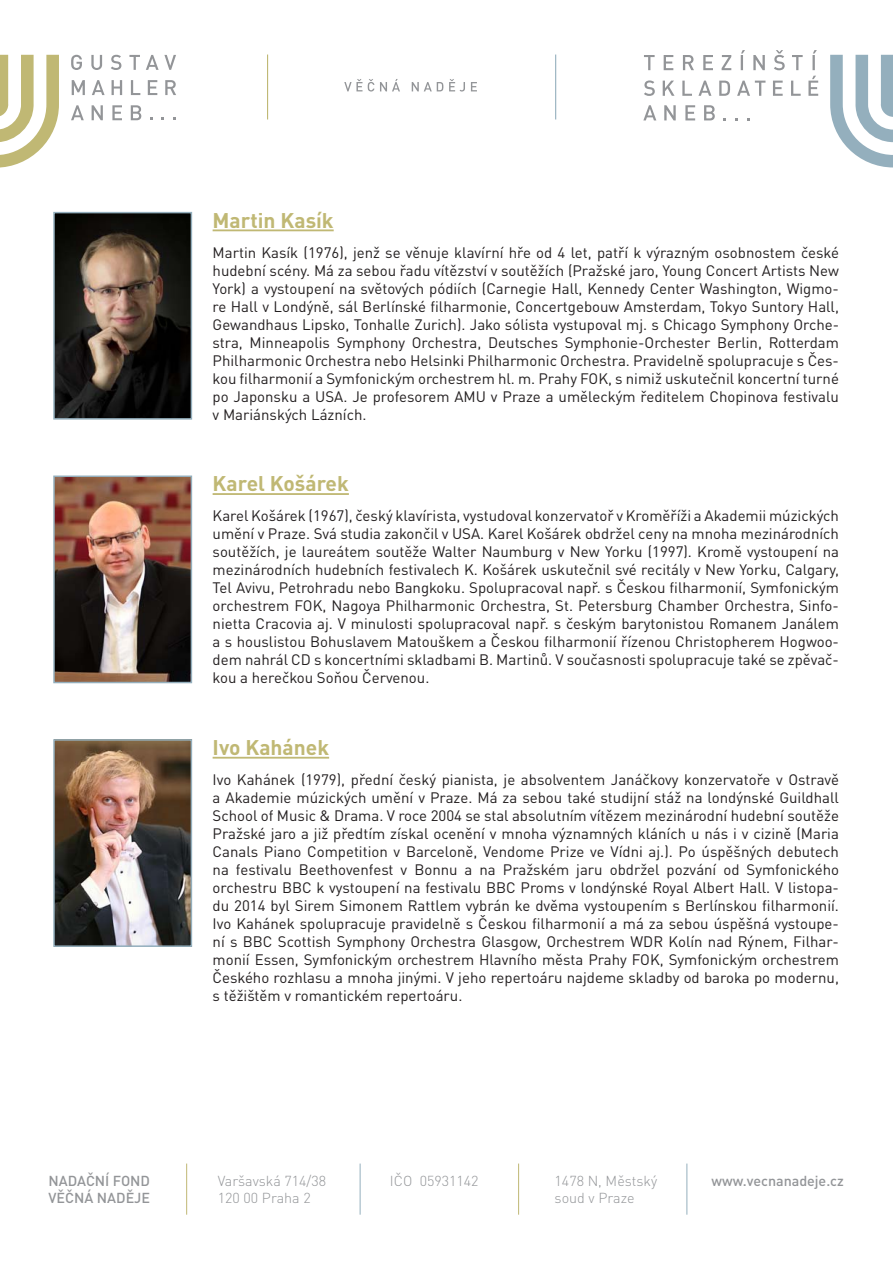
<style>
.page{position:relative;width:893px;height:1263px;background:#fff}
.page>*{position:absolute;margin:0;border:0;box-sizing:border-box;transform-origin:0 0}
.t1{font:700 21px "DIN Pro";color:#c0b874}
.t2{font:15px/18px "DIN Pro";color:#231f20;text-align:justify}
.t3{font:300 14.25px/17.1px "DIN Pro";color:#939598}
.t4{font:500 14.25px/17.1px "DIN Pro";color:#939598}
</style>
<div class="page">
<hr style="left:186px;top:1163px;width:1px;height:52px;background:#c0b874">
<hr style="left:518px;top:1163px;width:1px;height:52px;background:#c0b874">
<hr style="left:360px;top:1163px;width:1px;height:52px;background:#94afbd">
<hr style="left:686px;top:1163px;width:1px;height:52px;background:#94afbd">
<hr style="left:213px;top:229px;width:121px;height:2px;background:#c0b874">
<hr style="left:213px;top:493px;width:136px;height:2px;background:#c0b874">
<hr style="left:213px;top:757px;width:116px;height:2px;background:#c0b874">
<img style="left:56px;top:215px;width:133px;height:202px">
<div style="left:53px;top:212px;width:139px;height:208px;border:2px solid #94afbd"></div>
<img style="left:56px;top:478px;width:133px;height:202px">
<div style="left:53px;top:475px;width:139px;height:208px;border:2px solid #94afbd"></div>
<img style="left:56px;top:742px;width:133px;height:202px">
<div style="left:53px;top:739px;width:139px;height:208px;border:2px solid #94afbd"></div>
<svg style="left:643px;top:105px;width:13px;height:15px"></svg>
<svg style="left:664px;top:105px;width:12px;height:15px"></svg>
<svg style="left:685px;top:105px;width:10px;height:15px"></svg>
<svg style="left:704px;top:105px;width:11px;height:15px"></svg>
<svg style="left:644px;top:55px;width:11px;height:15px"></svg>
<svg style="left:664px;top:55px;width:9px;height:15px"></svg>
<svg style="left:683px;top:55px;width:11px;height:15px"></svg>
<svg style="left:703px;top:55px;width:10px;height:15px"></svg>
<svg style="left:722px;top:55px;width:9px;height:15px"></svg>
<svg style="left:741px;top:50px;width:4px;height:20px"></svg>
<svg style="left:753px;top:55px;width:12px;height:15px"></svg>
<svg style="left:774px;top:50px;width:11px;height:20px"></svg>
<svg style="left:792px;top:55px;width:11px;height:15px"></svg>
<svg style="left:812px;top:50px;width:5px;height:20px"></svg>
<svg style="left:644px;top:80px;width:11px;height:16px"></svg>
<svg style="left:663px;top:81px;width:11px;height:15px"></svg>
<svg style="left:682px;top:81px;width:10px;height:15px"></svg>
<svg style="left:698px;top:81px;width:13px;height:15px"></svg>
<svg style="left:719px;top:81px;width:11px;height:15px"></svg>
<svg style="left:737px;top:81px;width:28px;height:15px"></svg>
<svg style="left:773px;top:81px;width:10px;height:15px"></svg>
<svg style="left:791px;top:81px;width:10px;height:15px"></svg>
<svg style="left:808px;top:76px;width:10px;height:20px"></svg>
<svg style="left:830px;top:55px;width:63px;height:112px"></svg>
<svg style="left:71px;top:55px;width:11px;height:15px"></svg>
<svg style="left:91px;top:55px;width:11px;height:15px"></svg>
<svg style="left:111px;top:55px;width:10px;height:15px"></svg>
<svg style="left:129px;top:55px;width:11px;height:15px"></svg>
<svg style="left:146px;top:55px;width:30px;height:15px"></svg>
<svg style="left:72px;top:80px;width:13px;height:15px"></svg>
<svg style="left:92px;top:80px;width:13px;height:15px"></svg>
<svg style="left:112px;top:80px;width:10px;height:15px"></svg>
<svg style="left:131px;top:80px;width:9px;height:15px"></svg>
<svg style="left:148px;top:80px;width:9px;height:15px"></svg>
<svg style="left:165px;top:80px;width:11px;height:15px"></svg>
<svg style="left:71px;top:105px;width:13px;height:15px"></svg>
<svg style="left:92px;top:105px;width:11px;height:15px"></svg>
<svg style="left:112px;top:105px;width:10px;height:15px"></svg>
<svg style="left:131px;top:105px;width:10px;height:15px"></svg>
<svg style="left:0;top:55px;width:59px;height:112px"></svg>
<svg style="left:344px;top:79px;width:18px;height:12px"></svg>
<svg style="left:368px;top:79px;width:6px;height:13px"></svg>
<svg style="left:380px;top:79px;width:20px;height:12px"></svg>
<svg style="left:412px;top:82px;width:31px;height:9px"></svg>
<svg style="left:449px;top:79px;width:16px;height:13px"></svg>
<svg style="left:471px;top:82px;width:6px;height:9px"></svg>
<hr style="left:267px;top:55px;width:1px;height:64px;background:#c0b874">
<hr style="left:555px;top:55px;width:1px;height:64px;background:#94afbd">
<p class="t1" style="left:213px;top:213px;width:123px">Martin Kasík</p>
<p class="t2" style="left:213px;top:245px;width:628px">Martin Kasík (1976), jenž se věnuje klavírní hře od 4 let, patří k výrazným osobnostem české hudební scény. Má za sebou řadu vítězství v soutěžích (Pražské jaro, Young Concert Artists New York) a vystoupení na světových pódiích (Carnegie Hall, Kennedy Center Washington, Wigmo&shy;re Hall v Londýně, sál Berlínské filharmonie, Concertgebouw Amsterdam, Tokyo Suntory Hall, Gewandhaus Lipsko, Tonhalle Zurich). Jako sólista vystupoval mj. s Chicago Symphony Orche&shy;stra, Minneapolis Symphony Orchestra, Deutsches Symphonie-Orchester Berlin, Rotterdam Philharmonic Orchestra nebo Helsinki Philharmonic Orchestra. Pravidelně spolupracuje s Čes&shy;kou filharmonií a Symfonickým orchestrem hl. m. Prahy FOK, s nimiž uskutečnil koncertní turné po Japonsku a USA. Je profesorem AMU v Praze a uměleckým ředitelem Chopinova festivalu v Mariánských Lázních.</p>
<p class="t1" style="left:213px;top:476px;width:138px">Karel Košárek</p>
<p class="t2" style="left:213px;top:509px;width:628px">Karel Košárek (1967), český klavírista, vystudoval konzervatoř v Kroměříži a Akademii múzických umění v Praze. Svá studia zakončil v USA. Karel Košárek obdržel ceny na mnoha mezinárodních soutěžích, je laureátem soutěže Walter Naumburg v New Yorku (1997). Kromě vystoupení na mezinárodních hudebních festivalech K. Košárek uskutečnil své recitály v New Yorku, Calgary, Tel Avivu, Petrohradu nebo Bangkoku. Spolupracoval např. s Českou filharmonií, Symfonickým orchestrem FOK, Nagoya Philharmonic Orchestra, St. Petersburg Chamber Orchestra, Sinfo&shy;nietta Cracovia aj. V minulosti spolupracoval např. s českým barytonistou Romanem Janálem a s houslistou Bohuslavem Matouškem a Českou filharmonií řízenou Christopherem Hogwoo&shy;dem nahrál CD s koncertními skladbami B. Martinů. V současnosti spolupracuje také se zpěvač&shy;kou a herečkou Soňou Červenou.</p>
<p class="t1" style="left:213px;top:740px;width:118px">Ivo Kahánek</p>
<p class="t2" style="left:213px;top:772px;width:628px">Ivo Kahánek (1979), přední český pianista, je absolventem Janáčkovy konzervatoře v Ostravě a Akademie múzických umění v Praze. Má za sebou také studijní stáž na londýnské Guildhall School of Music &amp; Drama. V roce 2004 se stal absolutním vítězem mezinárodní hudební soutěže Pražské jaro a již předtím získal ocenění v mnoha významných kláních u nás i v cizině (Maria Canals Piano Competition v Barceloně, Vendome Prize ve Vídni aj.). Po úspěšných debutech na festivalu Beethovenfest v Bonnu a na Pražském jaru obdržel pozvání od Symfonického orchestru BBC k vystoupení na festivalu BBC Proms v londýnské Royal Albert Hall. V listopa&shy;du 2014 byl Sirem Simonem Rattlem vybrán ke dvěma vystoupením s Berlínskou filharmonií.<br>Ivo Kahánek spolupracuje pravidelně s Českou filharmonií a má za sebou úspěšná vystoupe&shy;ní s BBC Scottish Symphony Orchestra Glasgow, Orchestrem WDR Kolín nad Rýnem, Filhar&shy;monií Essen, Symfonickým orchestrem Hlavního města Prahy FOK, Symfonickým orchestrem Českého rozhlasu a mnoha jinými. V jeho repertoáru najdeme skladby od baroka po modernu, s těžištěm v romantickém repertoáru.</p>
<p class="t4" style="left:49px;top:1172px;width:103px">NADAČNÍ FOND<br>VĚČNÁ NADĚJE</p>
<p class="t4" style="left:712px;top:1172px;width:134px">www.vecnanadeje.cz</p>
<p class="t3" style="left:218px;top:1172px;width:110px">Varšavská 714/38<br>120 00 Praha 2</p>
<p class="t3" style="left:390px;top:1172px;width:90px">IČO 05931142</p>
<p class="t3" style="left:555px;top:1172px;width:104px">1478 N, Městský soud v Praze</p>
</div>
